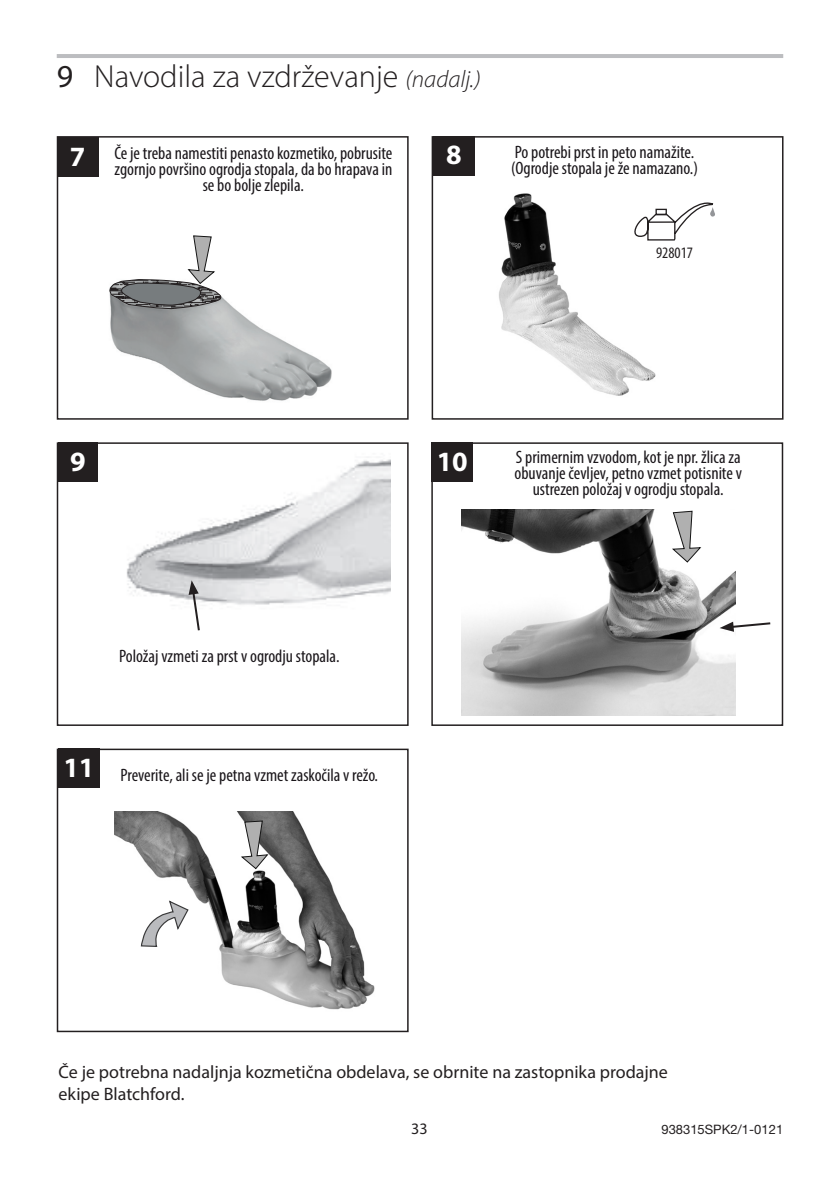
<style>
.page{position:relative;width:840px;height:1191px;background:#fff}
.page>*{position:absolute;margin:0;border:0;box-sizing:border-box;transform-origin:0 0}
.MG-Head1_Manual_Numb{font:300 32px "Myriad Pro";color:#231f20}
.Assembly_Number{font:700 28px "Myriad Pro";color:#fff}
.Diagram_notes_and_la{font:condensed 18px/16px "Myriad Pro";color:#1a161a;text-align:center}
.MG-Body_Text_L{font:18px/21.6px "Myriad Pro";color:#231f20}
._8pt_Label_Text{font:condensed 16px "Myriad Pro";color:#231f20}
.t1{font:16px "Myriad Pro";color:#231f20}
.t2{font:13px "Helvetica Neue";color:#231f20}
.s1{font-weight:400}
.s2{font-style:italic;font-size:24px}
</style>
<div class="page">
<div style="left:431px;top:442px;width:351px;height:284px;border:2px solid #231f20"></div>
<img style="left:499px;top:193px;width:157px;height:203px">
<hr style="left:57px;top:54px;width:725px;height:4px;background:#bcbdc0">
<div style="left:631px;top:196px;width:117px;height:71px;background:#fff"></div>
<svg style="left:634px;top:202px;width:81px;height:39px"></svg>
<img style="left:126px;top:457px;width:264px;height:149px">
<svg style="left:188px;top:580px;width:13px;height:51px"></svg>
<div style="left:57px;top:442px;width:351px;height:284px;border:2px solid #231f20"></div>
<div style="left:58px;top:442px;width:40px;height:40px;background:#231f20"></div>
<div style="left:431px;top:136px;width:352px;height:284px;border:2px solid #231f20"></div>
<div style="left:433px;top:136px;width:41px;height:40px;background:#231f20"></div>
<img style="left:110px;top:296px;width:222px;height:105px">
<svg style="left:109px;top:235px;width:112px;height:74px"></svg>
<div style="left:57px;top:136px;width:351px;height:284px;border:2px solid #231f20"></div>
<div style="left:57px;top:137px;width:42px;height:40px;background:#231f20"></div>
<div style="left:57px;top:748px;width:351px;height:284px;border:2px solid #231f20"></div>
<div style="left:58px;top:748px;width:42px;height:40px;background:#231f20"></div>
<img style="left:461px;top:509px;width:273px;height:206px">
<svg style="left:719px;top:621px;width:52px;height:11px"></svg>
<div style="left:431px;top:442px;width:42px;height:40px;background:#231f20"></div>
<svg style="left:670px;top:510px;width:32px;height:53px"></svg>
<img style="left:114px;top:812px;width:261px;height:198px">
<svg style="left:239px;top:820px;width:30px;height:50px"></svg>
<svg style="left:141px;top:900px;width:47px;height:47px"></svg>
<h1 class="MG-Head1_Manual_Numb" style="left:57px;top:57px;width:425px"><span class="s1">9</span> Navodila za vzdrževanje <span class="s2">(nadalj.)</span></h1>
<p class="Assembly_Number" style="left:70px;top:138px;width:17px">7</p>
<p class="Diagram_notes_and_la" style="left:114px;top:145px;width:279px">Če je treba namestiti penasto kozmetiko, pobrusite</p>
<p class="Assembly_Number" style="left:446px;top:137px;width:17px">8</p>
<p class="Diagram_notes_and_la" style="left:114px;top:161px;width:279px">zgornjo površino ogrodja stopala, da bo hrapava in se bo bolje zlepila.</p>
<p class="Diagram_notes_and_la" style="left:514px;top:144px;width:181px">Po potrebi prst in peto namažite.</p>
<p class="Diagram_notes_and_la" style="left:511px;top:160px;width:188px">(Ogrodje stopala je že namazano.)</p>
<p class="_8pt_Label_Text" style="left:655px;top:243px;width:38px">928017</p>
<p class="Assembly_Number" style="left:70px;top:443px;width:17px">9</p>
<p class="Diagram_notes_and_la" style="left:119px;top:648px;width:222px">Položaj vzmeti za prst v ogrodju stopala.</p>
<p class="Assembly_Number" style="left:63px;top:749px;width:33px">11</p>
<p class="Diagram_notes_and_la" style="left:120px;top:766px;width:259px">Preverite, ali se je petna vzmet zaskočila v režo.</p>
<p class="Assembly_Number" style="left:436px;top:443px;width:33px">10</p>
<p class="Diagram_notes_and_la" style="left:514px;top:449px;width:229px">S primernim vzvodom, kot je npr. žlica za obuvanje čevljev, petno vzmet potisnite v ustrezen položaj v ogrodju stopala.</p>
<p class="MG-Body_Text_L" style="left:59px;top:1060px;width:610px">Če je potrebna nadaljnja kozmetična obdelava, se obrnite na zastopnika prodajne ekipe Blatchford.</p>
<p class="t1" style="left:411px;top:1118px;width:18px">33</p>
<p class="t2" style="left:661px;top:1121px;width:123px">938315SPK2/1-0121</p>
</div>
